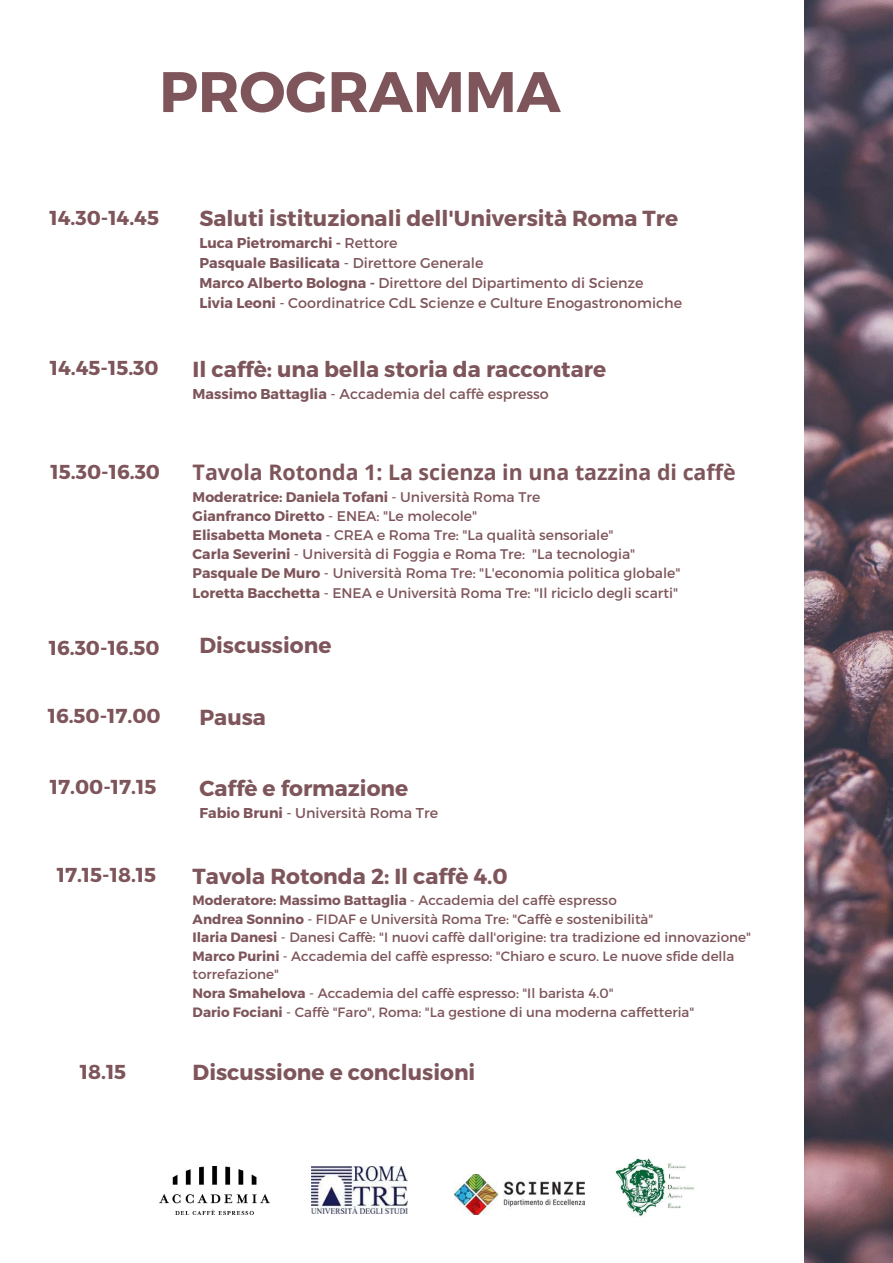
<style>
.page{position:relative;width:893px;height:1263px;background:#fff}
.page>*{position:absolute;margin:0;border:0;box-sizing:border-box;transform-origin:0 0}
.t1{font:700 57px "Montserrat";color:#7e555a}
.t2{font:700 21.75px "Montserrat";color:#7e555a}
.t3{font:700 21.38px "Open Sans";color:#7e555a}
.t4{font:700 20.17px "Montserrat";color:#7e555a}
.t5{font:14.25px/19.7px "Montserrat";color:#7e555a}
.t6{font:13.95px/19.1px "Montserrat";color:#7e555a}
.t7{font:13.5px/18.6px "Montserrat";color:#7e555a}
.s1{font-weight:700}
</style>
<div class="page">
<img style="left:804px;top:0;width:89px;height:1263px">
<img style="left:159px;top:1166px;width:110px;height:48px">
<img style="left:312px;top:1166px;width:96px;height:48px">
<img style="left:454px;top:1174px;width:130px;height:41px">
<img style="left:614px;top:1158px;width:81px;height:59px">
<h1 class="t1" style="left:159px;top:55px;width:403px">PROGRAMMA</h1>
<h3 class="t4" style="left:49px;top:205px;width:111px">14.30-14.45</h3>
<h2 class="t2" style="left:199px;top:205px;width:480px">Saluti istituzionali dell'Università Roma Tre</h2>
<p class="t5" style="left:199px;top:233px;width:484px"><span class="s1">Luca Pietromarchi -</span> Rettore<br><span class="s1">Pasquale Basilicata</span> - Direttore Generale<br><span class="s1">Marco Alberto Bologna -</span> Direttore del Dipartimento di Scienze<br><span class="s1">Livia Leoni</span> - Coordinatrice CdL Scienze e Culture Enogastronomiche</p>
<h3 class="t4" style="left:50px;top:354px;width:110px">14.45-15.30</h3>
<h2 class="t2" style="left:193px;top:355px;width:415px">Il caffè: una bella storia da raccontare</h2>
<p class="t5" style="left:193px;top:384px;width:358px"><span class="s1">Massimo Battaglia</span> - Accademia del caffè espresso</p>
<h3 class="t4" style="left:51px;top:459px;width:111px">15.30-16.30</h3>
<h3 class="t4" style="left:49px;top:634px;width:112px">16.30-16.50</h3>
<h3 class="t3" style="left:193px;top:457px;width:544px">Tavola Rotonda 1: La scienza in una tazzina di caffè</h3>
<p class="t6" style="left:193px;top:487px;width:489px"><span class="s1">Moderatrice: Daniela Tofani</span> - Università Roma Tre<br><span class="s1">Gianfranco Diretto</span> - ENEA: "Le molecole"<br><span class="s1">Elisabetta Moneta</span> - CREA e Roma Tre: "La qualità sensoriale"<br><span class="s1">Carla Severini</span> - Università di Foggia e Roma Tre: "La tecnologia" <span class="s1">Pasquale De Muro</span> - Università Roma Tre: "L'economia politica globale" <span class="s1">Loretta Bacchetta</span> - ENEA e Università Roma Tre: "Il riciclo degli scarti"</p>
<h2 class="t2" style="left:199px;top:631px;width:133px">Discussione</h2>
<h3 class="t4" style="left:48px;top:703px;width:115px">16.50-17.00</h3>
<h2 class="t2" style="left:199px;top:703px;width:68px">Pausa</h2>
<h3 class="t4" style="left:50px;top:774px;width:108px">17.00-17.15</h3>
<h2 class="t2" style="left:199px;top:774px;width:210px">Caffè e formazione</h2>
<p class="t5" style="left:199px;top:802px;width:240px"><span class="s1">Fabio Bruni</span> - Università Roma Tre</p>
<h3 class="t4" style="left:57px;top:862px;width:101px">17.15-18.15</h3>
<h2 class="t2" style="left:193px;top:862px;width:317px">Tavola Rotonda 2: Il caffè 4.0</h2>
<p class="t7" style="left:193px;top:890px;width:560px"><span class="s1">Moderatore: Massimo Battaglia</span> - Accademia del caffè espresso<br><span class="s1">Andrea Sonnino</span> - FIDAF e Università Roma Tre: "Caffè e sostenibilità"<br><span class="s1">Ilaria Danesi</span> - Danesi Caffè: "I nuovi caffè dall'origine: tra tradizione ed innovazione" <span class="s1">Marco Purini</span> - Accademia del caffè espresso: "Chiaro e scuro. Le nuove sfide della torrefazione"<br><span class="s1">Nora Smahelova</span> - Accademia del caffè espresso: "Il barista 4.0"<br><span class="s1">Dario Fociani</span> - Caffè "Faro", Roma: "La gestione di una moderna caffetteria"</p>
<h3 class="t4" style="left:80px;top:1058px;width:48px">18.15</h3>
<h2 class="t2" style="left:193px;top:1058px;width:284px">Discussione e conclusioni</h2>
</div>
